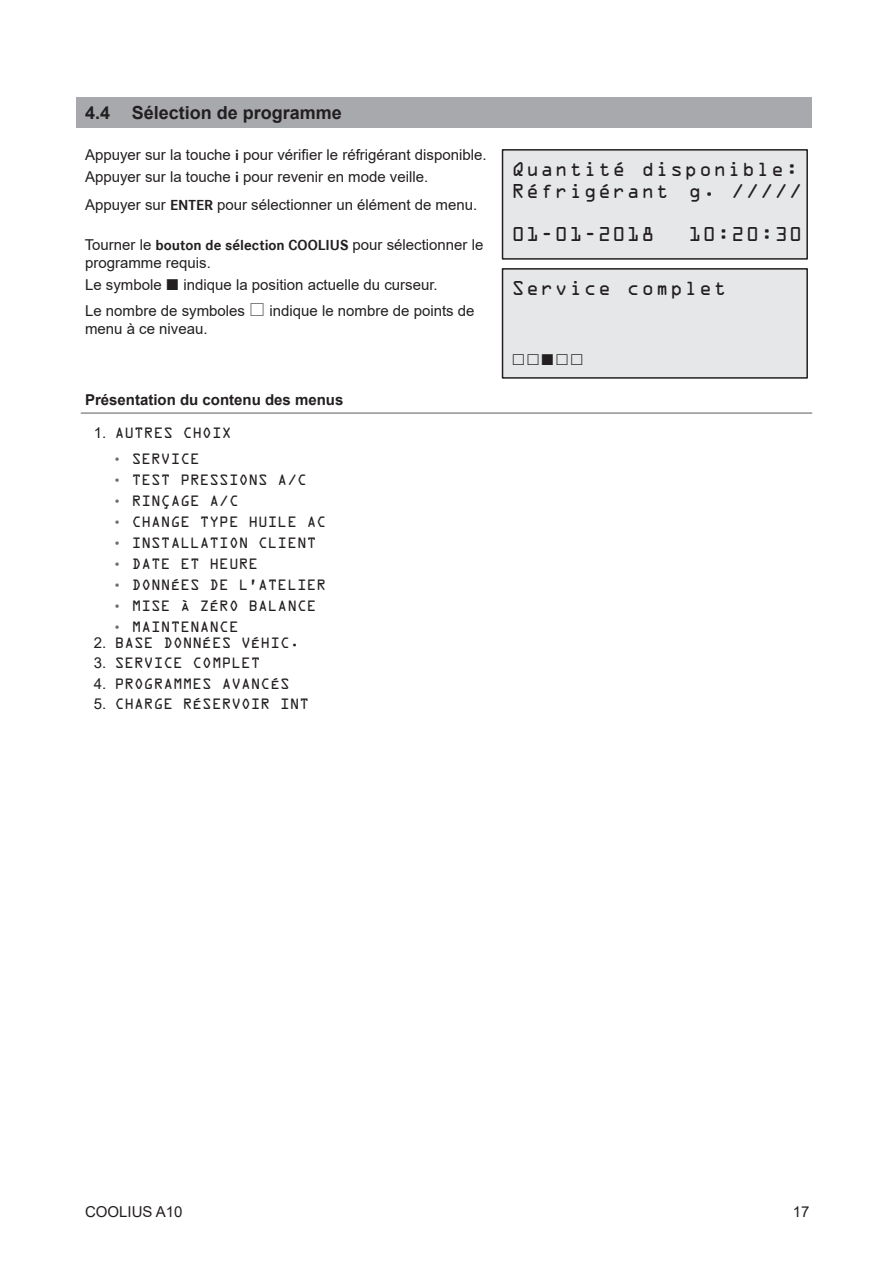
<style>
.page{position:relative;width:893px;height:1263px;background:#fff}
.page>*{position:absolute;margin:0;border:0;box-sizing:border-box;transform-origin:0 0}
.t1{font:18px/21.6px "OCRA Std";letter-spacing:.08em;color:#231f20}
.t2{font:700 18px "Arial";color:#231f20}
.t3{font:15px/22.2px "Arial";color:#231f20}
.t4{font:700 15px "Arial";color:#231f20}
.t5{font:13.5px "OCRA Std";color:#231f20}
.s1{font-family:"Corporate S";font-weight:700}
.s2{font-family:"Arial";font-size:15px}
.s3{font-family:"Arial";color:#6c6e71}
</style>
<div class="page">
<div style="left:77px;top:98px;width:735px;height:30px;background:#a8a9ad"></div>
<hr style="left:81px;top:412px;width:731px;height:2px;background:#6c6d70">
<div style="left:502px;top:150px;width:305px;height:109px;background:#e6e7e9"></div>
<div style="left:502px;top:149px;width:306px;height:111px;border:2px solid #231f20"></div>
<div style="left:502px;top:269px;width:305px;height:109px;background:#e6e7e9"></div>
<div style="left:502px;top:268px;width:306px;height:111px;border:2px solid #231f20"></div>
<p class="t2" style="left:85px;top:100px;width:258px">4.4 Sélection de programme</p>
<p class="t3" style="left:85px;top:143px;width:403px">Appuyer sur la touche <span class="s1">i</span> pour vérifier le réfrigérant disponible.<br>Appuyer sur la touche <span class="s1">i</span> pour revenir en mode veille.</p>
<p class="t3" style="left:85px;top:193px;width:394px">Appuyer sur <span class="s1">ENTER</span> pour sélectionner un élément de menu.</p>
<p class="t3" style="left:85px;top:236px;width:400px;line-height:18px">Tourner le <span class="s1">bouton de sélection COOLIUS</span> pour sélectionner le programme requis.</p>
<p class="t3" style="left:85px;top:274px;width:78px">Le symbole</p>
<p class="t3" style="left:85px;top:272px;width:354px;line-height:25.8px;text-indent:98px">indique la position actuelle du curseur.<br>Le nombre de symboles</p>
<p class="t3" style="left:270px;top:300px;width:207px">indique le nombre de points de</p>
<p class="t3" style="left:85px;top:318px;width:124px">menu à ce niveau.</p>
<p class="t4" style="left:85px;top:389px;width:260px">Présentation du contenu des menus</p>
<p class="t5" style="left:94px;top:427px;width:139px"><span class="s2">1.</span> AUTRES CHOIX</p>
<p class="t5" style="left:115px;top:452px;width:87px"><span class="s3">•</span> SERVICE</p>
<p class="t5" style="left:115px;top:473px;width:193px"><span class="s3">•</span> TEST PRESSIONS A/C</p>
<p class="t5" style="left:115px;top:494px;width:125px"><span class="s3">•</span> RINÇAGE A/C</p>
<p class="t5" style="left:115px;top:515px;width:213px"><span class="s3">•</span> CHANGE TYPE HUILE AC</p>
<p class="t5" style="left:115px;top:536px;width:203px"><span class="s3">•</span> INSTALLATION CLIENT</p>
<p class="t5" style="left:115px;top:557px;width:145px"><span class="s3">•</span> DATE ET HEURE</p>
<p class="t5" style="left:115px;top:578px;width:213px"><span class="s3">•</span> DONNÉES DE L’ATELIER</p>
<p class="t5" style="left:115px;top:599px;width:203px"><span class="s3">•</span> MISE À ZÉRO BALANCE</p>
<p class="t5" style="left:115px;top:620px;width:125px"><span class="s3">•</span> MAINTENANCE</p>
<p class="t5" style="left:94px;top:637px;width:207px"><span class="s2">2.</span> BASE DONNÉES VÉHIC.</p>
<p class="t5" style="left:94px;top:657px;width:168px"><span class="s2">3.</span> SERVICE COMPLET</p>
<p class="t5" style="left:94px;top:678px;width:197px"><span class="s2">4.</span> PROGRAMMES AVANCÉS</p>
<p class="t5" style="left:94px;top:698px;width:217px"><span class="s2">5.</span> CHARGE RÉSERVOIR INT</p>
<p class="t1" style="left:512px;top:160px;width:292px">Quantité disponible:<br>Réfrigérant g. /////</p>
<p class="t1" style="left:512px;top:225px;width:144px">01-01-2018</p>
<p class="t1" style="left:688px;top:225px;width:115px">10:20:30</p>
<p class="t1" style="left:512px;top:279px;width:216px">Service complet</p>
<p class="t3" style="left:85px;top:1200px;width:99px">COOLIUS A10</p>
<p class="t3" style="left:793px;top:1200px;width:18px">17</p>
</div>
